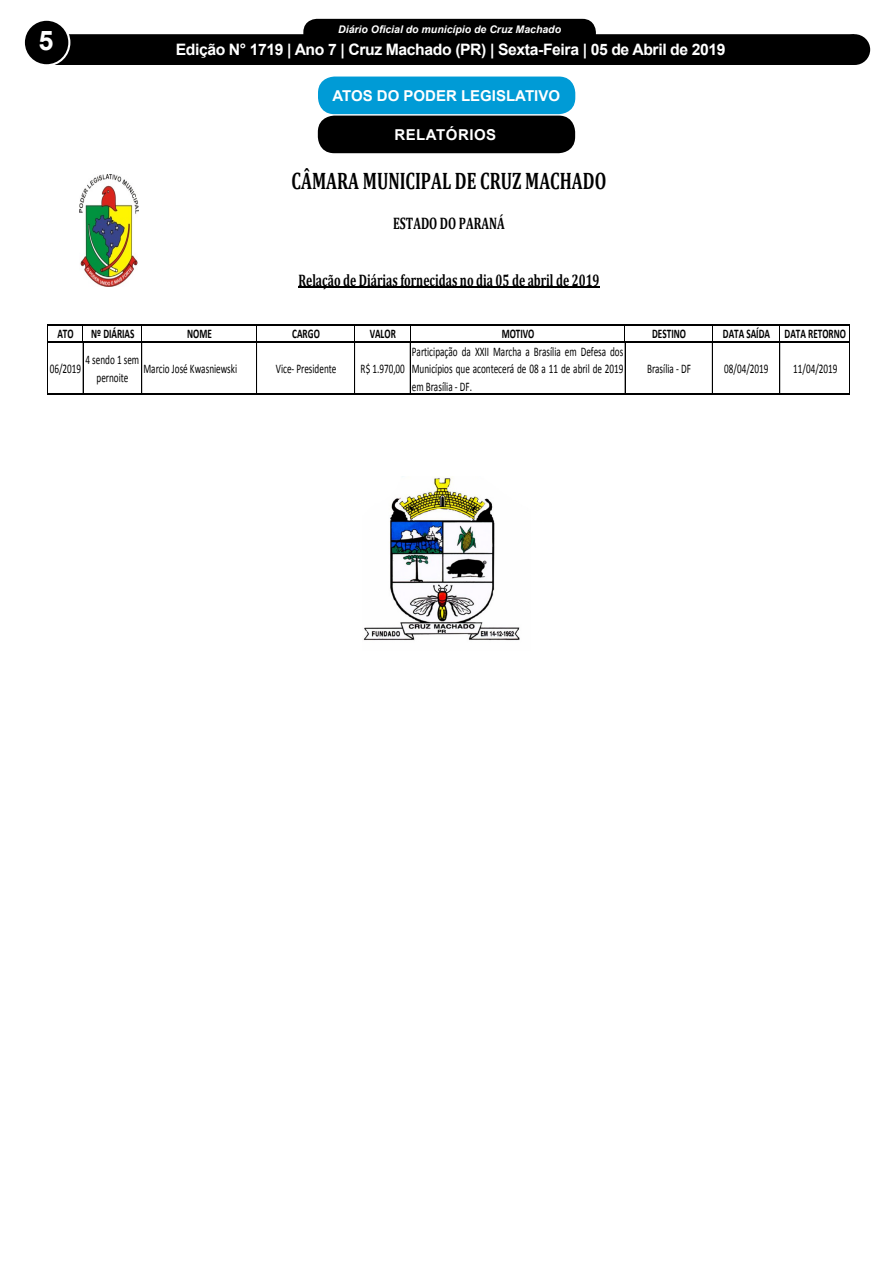
<style>
.page{position:relative;width:893px;height:1263px;background:#fff}
.page>*{position:absolute;margin:0;border:0;box-sizing:border-box;transform-origin:0 0}
.t1{font:700 27px "Arial";color:#fff}
.t2{font:700 24px "Cambria";color:#000;scale:.7 1}
.t3{font:700 16.8px "Cambria";color:#000;scale:.7 1}
.t4{font:700 15.75px "Arial";letter-spacing:-.025em;color:#fff}
.t5{font:700 15px "Arial";color:#fff}
.t6{font:700 15px "Arial";letter-spacing:.035em;color:#fff}
.t7{font:13.2px/17.4px "Calibri";color:#000;text-align:center;scale:.7 1}
.t8{font:700 13.2px "Calibri";color:#000;scale:.7 1}
.t9{font:italic 700 10.5px "Arial";color:#fff}
</style>
<div class="page">
<div style="left:305px;top:20px;width:289px;height:28px;background:#000;border-radius:12px"></div>
<div style="left:303px;top:19px;width:293px;height:31px;border:3px solid #000;border-radius:12px"></div>
<div style="left:39px;top:34px;width:815px;height:31px;background:#000;border:2px solid #000"></div>
<div style="left:24px;top:20px;width:45px;height:45px;background:#000;border-radius:50%"></div>
<div style="left:23px;top:19px;width:47px;height:47px;border:2px solid #fff;border-radius:50%"></div>
<div style="left:840px;top:35px;width:29px;height:29px;background:#000;border-radius:50%"></div>
<div style="left:839px;top:34px;width:31px;height:31px;border:2px solid #000;border-radius:50%"></div>
<div style="left:97px;top:37px;width:677px;height:27px;background:#000"></div>
<div style="left:318px;top:77px;width:257px;height:37px;background:#009bd6;border-radius:16px"></div>
<div style="left:318px;top:116px;width:257px;height:37px;background:#000;border-radius:16px"></div>
<hr style="left:298px;top:286px;width:302px;height:2px;background:#000">
<svg style="left:141px;top:325px;width:1px;height:17px"></svg>
<svg style="left:256px;top:325px;width:1px;height:17px"></svg>
<svg style="left:354px;top:325px;width:1px;height:17px"></svg>
<svg style="left:410px;top:325px;width:1px;height:17px"></svg>
<svg style="left:712px;top:325px;width:1px;height:17px"></svg>
<svg style="left:779px;top:325px;width:1px;height:17px"></svg>
<hr style="left:47px;top:324px;width:1px;height:71px;background:#000">
<hr style="left:83px;top:343px;width:1px;height:51px;background:#000">
<hr style="left:142px;top:343px;width:1px;height:51px;background:#000">
<hr style="left:256px;top:343px;width:1px;height:51px;background:#000">
<hr style="left:257px;top:343px;width:1px;height:51px;background:#000">
<hr style="left:354px;top:343px;width:1px;height:51px;background:#000">
<hr style="left:355px;top:343px;width:1px;height:51px;background:#000">
<hr style="left:410px;top:343px;width:1px;height:51px;background:#000">
<hr style="left:625px;top:343px;width:1px;height:51px;background:#000">
<hr style="left:712px;top:343px;width:1px;height:51px;background:#000">
<hr style="left:779px;top:343px;width:1px;height:51px;background:#000">
<hr style="left:780px;top:343px;width:1px;height:51px;background:#000">
<hr style="left:850px;top:325px;width:1px;height:70px;background:#000">
<hr style="left:47px;top:324px;width:803px;height:1px;background:#000">
<hr style="left:47px;top:342px;width:803px;height:1px;background:#000">
<hr style="left:47px;top:394px;width:803px;height:1px;background:#000">
<img style="left:79px;top:175px;width:59px;height:111px">
<img style="left:363px;top:476px;width:157px;height:165px">
<h1 class="t1" style="left:38px;top:21px;width:17px">5</h1>
<p class="t9" style="left:338px;top:22px;width:224px">Diário Oficial do município de Cruz Machado</p>
<p class="t4" style="left:176px;top:38px;width:552px">Edição N° 1719 | Ano 7 | Cruz Machado (PR) | Sexta-Feira | 05 de Abril de 2019</p>
<p class="t5" style="left:205px;top:40px;width:491px">Edição 1145 - Cruz Machado (PR) - Terça-Feira - 3 de Janeiro de 2017</p>
<p class="t5" style="left:332px;top:85px;width:229px">ATOS DO PODER LEGISLATIVO</p>
<p class="t6" style="left:394px;top:124px;width:103px">RELATÓRIOS</p>
<p class="t2" style="left:292px;top:163px;width:451px">CÂMARA MUNICIPAL DE CRUZ MACHADO</p>
<p class="t3" style="left:393px;top:211px;width:161px">ESTADO DO PARANÁ</p>
<p class="t3" style="left:298px;top:268px;width:432px">Relação de Diárias fornecidas no dia 05 de abril de 2019</p>
<p class="t8" style="left:57px;top:325px;width:25px">ATO</p>
<p class="t8" style="left:91px;top:325px;width:63px">Nº DIÁRIAS</p>
<p class="t8" style="left:187px;top:325px;width:37px">NOME</p>
<p class="t8" style="left:292px;top:325px;width:41px">CARGO</p>
<p class="t8" style="left:370px;top:325px;width:39px">VALOR</p>
<p class="t8" style="left:502px;top:325px;width:48px">MOTIVO</p>
<p class="t8" style="left:652px;top:325px;width:50px">DESTINO</p>
<p class="t8" style="left:723px;top:325px;width:177px">DATA SAÍDA DATA RETORNO</p>
<p class="t7" style="left:50px;top:360px;width:46px">06/2019</p>
<p class="t7" style="left:85px;top:351px;width:78px">4 sendo 1 sem pernoite</p>
<p class="t7" style="left:143px;top:360px;width:135px">Marcio José Kwasniewski</p>
<p class="t7" style="left:276px;top:360px;width:88px">Vice- Presidente</p>
<p class="t7" style="left:361px;top:360px;width:65px">R$ 1.970,00</p>
<p class="t7" style="left:412px;top:343px;width:304px;text-align:justify">Participação da XXII Marcha a Brasília em Defesa dos Municípios que acontecerá de 08 a 11 de abril de 2019 em Brasília - DF.</p>
<p class="t7" style="left:647px;top:360px;width:64px">Brasília - DF</p>
<p class="t7" style="left:724px;top:360px;width:65px">08/04/2019</p>
<p class="t7" style="left:793px;top:360px;width:65px">11/04/2019</p>
</div>
